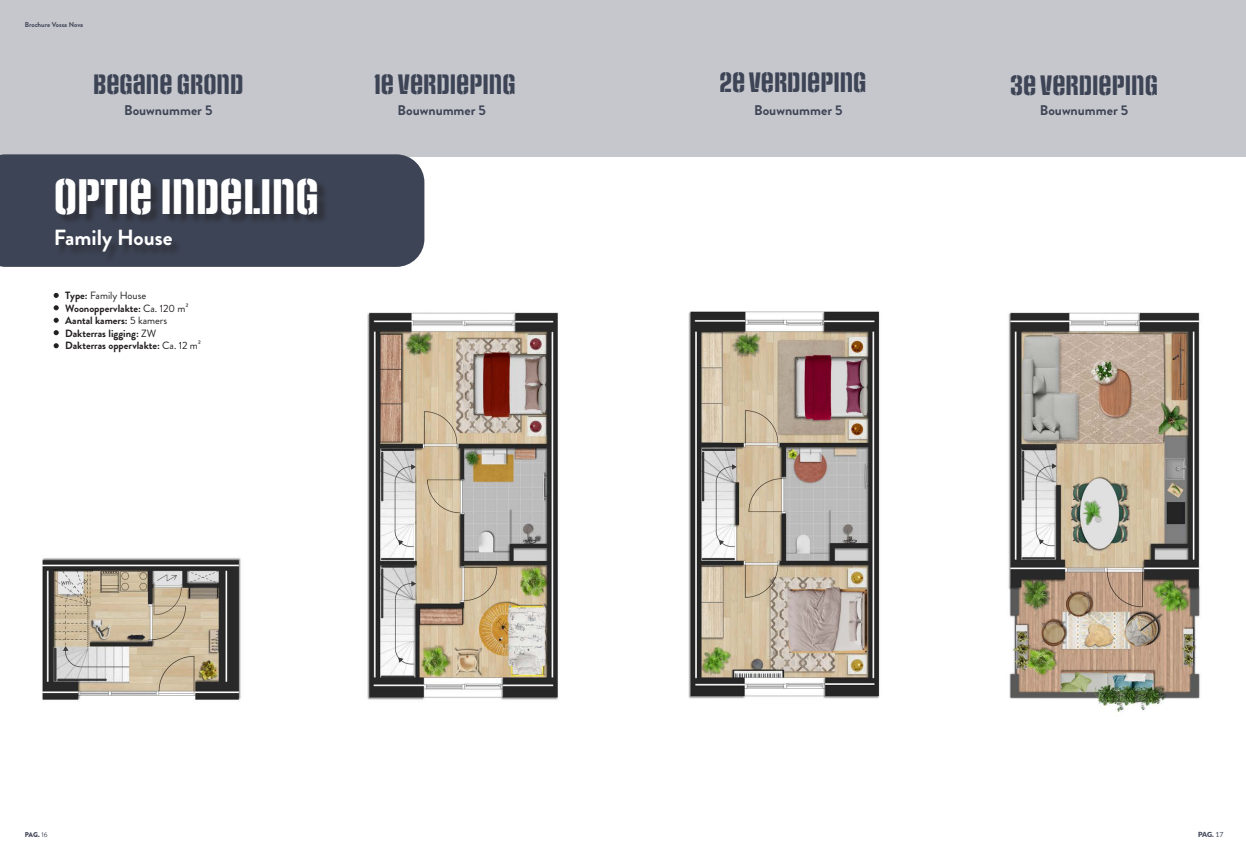
<style>
.page{position:relative;width:1246px;height:859px;background:#fff}
.page>*{position:absolute;margin:0;border:0;box-sizing:border-box;transform-origin:0 0}
.t1{font:42px "Social Gothic Stencil";color:#fff}
.t2{font:23.62px "Social Gothic Stencil";color:#3d4455}
.t3{font:700 21.88px "Brandon Grotesque";color:#fff}
.t4{font:700 14px "Brandon Grotesque";color:#3d4455}
.t5{font:700 10.5px "Brandon Grotesque";color:#231f20}
.t6{font:10.5px "Brandon Grotesque";color:#231f20}
.t7{font:700 7px "Brandon Grotesque";color:#424657}
.t8{font:900 7px "Brandon Grotesque";color:#424657}
.t9{font:900 7px "Lato";color:#3d4455}
.s1{font-weight:700}
.s2{font-weight:400}
</style>
<div class="page">
<img style="left:42px;top:292px;width:1159px;height:421px">
<div style="left:0;top:156px;width:424px;height:111px;background:#3d4455"></div>
<div style="left:0;top:0;width:1245px;height:156px;background:#c5c7cc"></div>
<div style="left:57px;top:180px;width:271px;height:45px;background:#363b48"></div>
<div style="left:57px;top:231px;width:126px;height:31px;background:#3b4252"></div>
<svg style="left:54px;top:293px;width:5px;height:5px"></svg>
<svg style="left:54px;top:305px;width:5px;height:5px"></svg>
<svg style="left:54px;top:318px;width:5px;height:4px"></svg>
<svg style="left:54px;top:330px;width:5px;height:5px"></svg>
<svg style="left:54px;top:343px;width:5px;height:5px"></svg>
<p class="t7" style="left:25px;top:19px;width:60px">Brochure Vossa Nova</p>
<p class="t2" style="left:93px;top:69px;width:152px">BEGANE GROND</p>
<p class="t2" style="left:374px;top:69px;width:143px">1E VERDIEPING</p>
<p class="t4" style="left:124px;top:100px;width:90px">Bouwnummer 5</p>
<p class="t4" style="left:397px;top:100px;width:90px">Bouwnummer 5</p>
<p class="t1" style="left:54px;top:170px;width:267px">OPTIE INDELING</p>
<p class="t3" style="left:54px;top:222px;width:120px">Family House</p>
<p class="t6" style="left:65px;top:288px;width:82px"><span class="s1">Type:</span> Family House</p>
<p class="t5" style="left:65px;top:300px;width:125px">Woonoppervlakte: <span class="s2">Ca. 120 m²</span></p>
<p class="t5" style="left:65px;top:313px;width:103px">Aantal kamers: <span class="s2">5 kamers</span></p>
<p class="t5" style="left:65px;top:326px;width:92px">Dakterras ligging: <span class="s2">ZW</span></p>
<p class="t5" style="left:65px;top:338px;width:137px">Dakterras oppervlakte: <span class="s2">Ca. 12 m²</span></p>
<p class="t8" style="left:25px;top:829px;width:24px">PAG. <span class="s2">16</span></p>
<p class="t2" style="left:719px;top:67px;width:148px">2E VERDIEPING</p>
<p class="t2" style="left:1010px;top:70px;width:149px">3E VERDIEPING</p>
<p class="t4" style="left:754px;top:100px;width:90px">Bouwnummer 5</p>
<p class="t4" style="left:1039px;top:100px;width:90px">Bouwnummer 5</p>
<p class="t9" style="left:1197px;top:829px;width:27px">PAG. <span class="s2">17</span></p>
</div>
